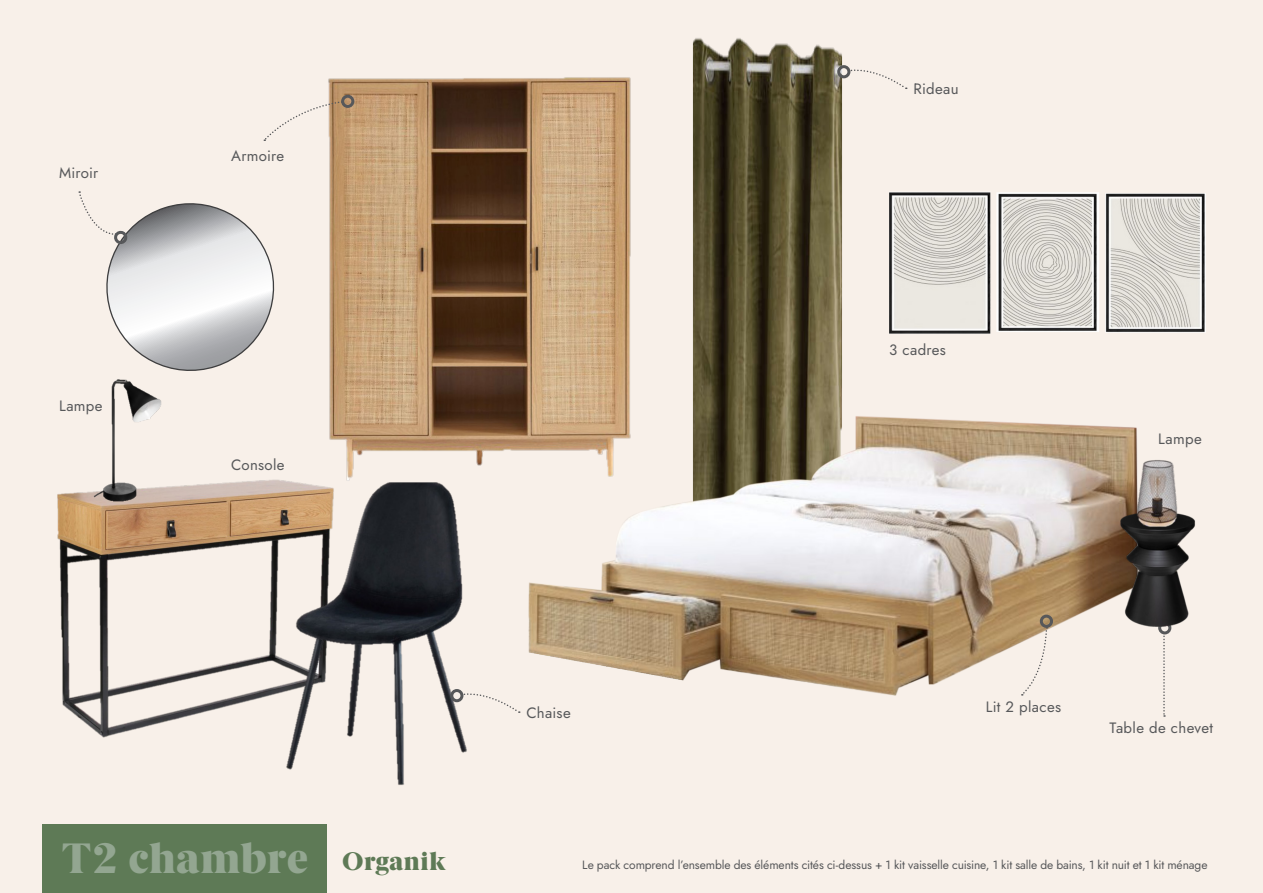
<style>
.page{position:relative;width:1263px;height:893px;background:#f7ede4}
.page>*{position:absolute;margin:0;border:0;box-sizing:border-box;transform-origin:0 0}
.Couverture{font:900 42.75px "Berlingske Serif";letter-spacing:.015em;color:#93a691}
.Couverture-2{font:900 25.5px "Berlingske Serif";letter-spacing:.03em;color:#5e7a56}
.Couverture-3{font:15px "Jost";letter-spacing:.02em;color:#57585a}
.Couverture-4{font:12px "Jost";letter-spacing:-.01em;color:#57585a}
</style>
<div class="page">
<img style="left:692px;top:38px;width:158px;height:332px">
<img style="left:328px;top:77px;width:303px;height:381px">
<img style="left:504px;top:370px;width:633px;height:343px">
<svg style="left:848px;top:69px;width:59px;height:20px"></svg>
<div style="left:837px;top:65px;width:13px;height:13px;border:3px solid #57585a;border-radius:50%"></div>
<svg style="left:1021px;top:627px;width:27px;height:69px"></svg>
<div style="left:1040px;top:615px;width:13px;height:13px;border:3px solid #57585a;border-radius:50%"></div>
<svg style="left:1163px;top:641px;width:2px;height:76px"></svg>
<svg style="left:78px;top:191px;width:197px;height:180px"></svg>
<svg style="left:263px;top:101px;width:80px;height:40px"></svg>
<div style="left:341px;top:95px;width:13px;height:13px;border:3px solid #57585a;border-radius:50%"></div>
<div style="left:43px;top:825px;width:284px;height:68px;background:#5e7a56"></div>
<img style="left:862px;top:191px;width:344px;height:182px">
<img style="left:1096px;top:441px;width:99px;height:200px">
<img style="left:57px;top:445px;width:309px;height:293px">
<img style="left:253px;top:458px;width:230px;height:327px">
<img style="left:78px;top:358px;width:102px;height:166px">
<svg style="left:461px;top:693px;width:59px;height:20px"></svg>
<div style="left:450px;top:689px;width:13px;height:13px;border:3px solid #57585a;border-radius:50%"></div>
<p class="Couverture-3" style="left:59px;top:163px;width:41px">Miroir</p>
<p class="Couverture-3" style="left:59px;top:395px;width:45px">Lampe</p>
<p class="Couverture-3" style="left:231px;top:145px;width:55px">Armoire</p>
<p class="Couverture-3" style="left:231px;top:455px;width:55px">Console</p>
<p class="Couverture-3" style="left:913px;top:79px;width:47px">Rideau</p>
<p class="Couverture-3" style="left:889px;top:340px;width:58px">3 cadres</p>
<p class="Couverture-3" style="left:1158px;top:429px;width:45px">Lampe</p>
<p class="Couverture-3" style="left:526px;top:702px;width:46px">Chaise</p>
<p class="Couverture-3" style="left:986px;top:696px;width:77px">Lit 2 places</p>
<p class="Couverture-3" style="left:1109px;top:717px;width:105px">Table de chevet</p>
<p class="Couverture" style="left:62px;top:824px;width:248px">T2 chambre</p>
<p class="Couverture-2" style="left:342px;top:840px;width:105px">Organik</p>
<p class="Couverture-4" style="left:582px;top:856px;width:627px">Le pack comprend l’ensemble des éléments cités ci-dessus + 1 kit vaisselle cuisine, 1 kit salle de bains, 1 kit nuit et 1 kit ménage</p>
</div>
